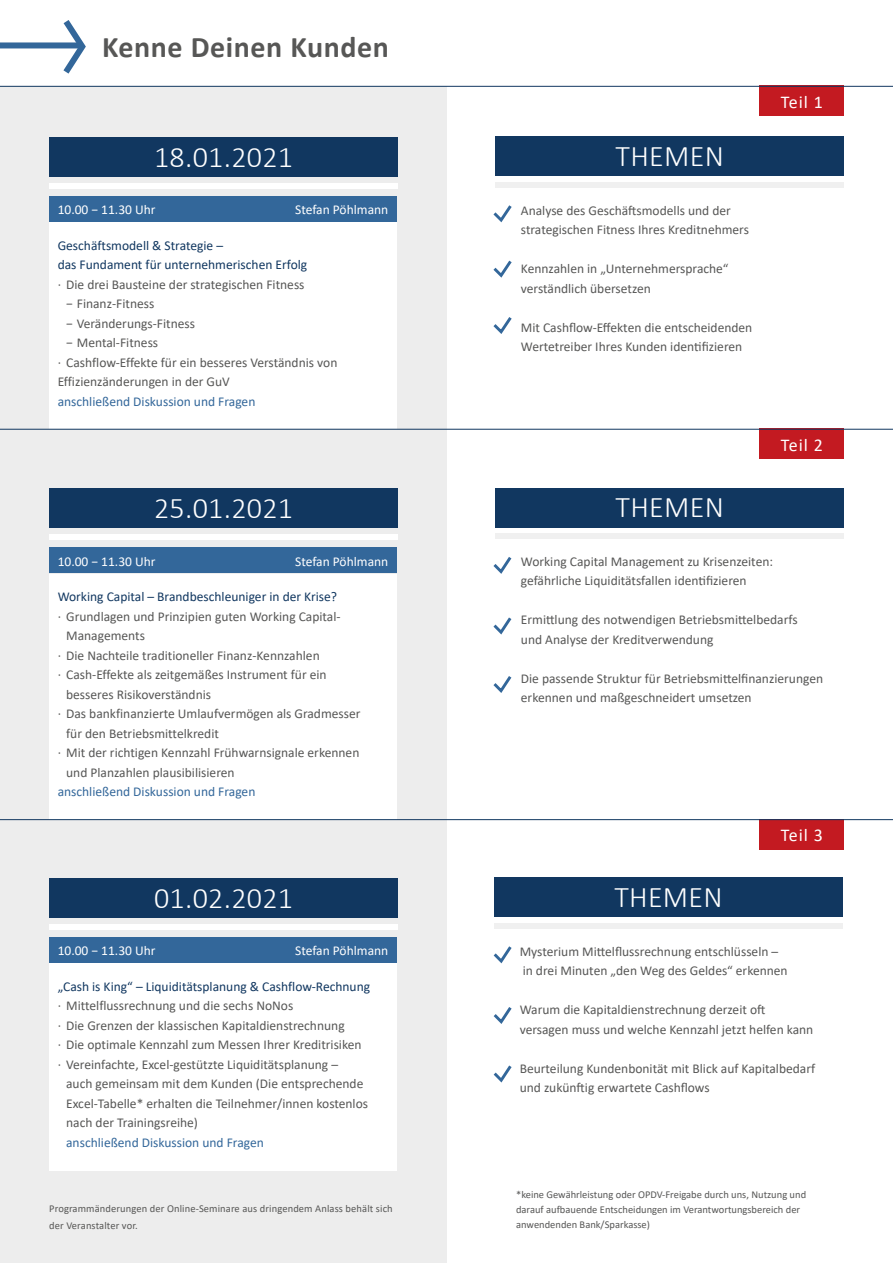
<style>
.page{position:relative;width:893px;height:1263px;background:#fff}
.page>*{position:absolute;margin:0;border:0;box-sizing:border-box;transform-origin:0 0}
.t1{font:300 30px "Calibri";letter-spacing:.01em;color:#fff}
.t2{font:700 30px "Calibri";letter-spacing:.02em;color:#575756}
.t3{font:18px "Calibri";letter-spacing:.05em;color:#fff}
.t4{font:13.5px/19.5px "Calibri";color:#575756}
.t5{font:13.5px/19.5px "Calibri";color:#113760}
.t6{font:13.5px "Calibri";color:#33679a}
.t7{font:13.5px "Calibri";color:#fff}
.t8{font:10.5px/15px "Calibri";color:#575756}
</style>
<div class="page">
<div style="left:0;top:86px;width:446px;height:372px;background:#ededed"></div>
<div style="left:0;top:458px;width:446px;height:419px;background:#ededed"></div>
<div style="left:0;top:867px;width:446px;height:396px;background:#ededed"></div>
<div style="left:759px;top:86px;width:85px;height:30px;background:#c31a21"></div>
<div style="left:759px;top:429px;width:85px;height:30px;background:#c31a21"></div>
<div style="left:759px;top:819px;width:85px;height:30px;background:#c31a21"></div>
<div style="left:49px;top:222px;width:348px;height:207px;background:#fff"></div>
<div style="left:49px;top:574px;width:348px;height:246px;background:#fff"></div>
<div style="left:49px;top:963px;width:348px;height:208px;background:#fff"></div>
<div style="left:49px;top:196px;width:348px;height:26px;background:#33679a"></div>
<div style="left:49px;top:548px;width:348px;height:25px;background:#33679a"></div>
<div style="left:49px;top:937px;width:348px;height:26px;background:#33679a"></div>
<div style="left:49px;top:183px;width:349px;height:5px;background:#fff"></div>
<div style="left:49px;top:535px;width:349px;height:5px;background:#fff"></div>
<div style="left:49px;top:924px;width:349px;height:5px;background:#fff"></div>
<div style="left:49px;top:137px;width:349px;height:39px;background:#113760"></div>
<div style="left:49px;top:489px;width:349px;height:39px;background:#113760"></div>
<div style="left:49px;top:878px;width:349px;height:39px;background:#113760"></div>
<svg style="left:493px;top:205px;width:19px;height:18px"></svg>
<svg style="left:493px;top:557px;width:19px;height:17px"></svg>
<svg style="left:493px;top:946px;width:19px;height:18px"></svg>
<svg style="left:493px;top:260px;width:19px;height:18px"></svg>
<svg style="left:493px;top:617px;width:19px;height:18px"></svg>
<svg style="left:493px;top:1007px;width:19px;height:17px"></svg>
<svg style="left:493px;top:317px;width:19px;height:17px"></svg>
<svg style="left:493px;top:676px;width:19px;height:17px"></svg>
<svg style="left:493px;top:1065px;width:19px;height:18px"></svg>
<div style="left:495px;top:182px;width:349px;height:5px;background:#f0f0f0"></div>
<div style="left:495px;top:534px;width:349px;height:5px;background:#f0f0f0"></div>
<div style="left:494px;top:923px;width:349px;height:5px;background:#f0f0f0"></div>
<div style="left:495px;top:136px;width:349px;height:40px;background:#113760"></div>
<div style="left:495px;top:488px;width:349px;height:39px;background:#113760"></div>
<div style="left:494px;top:877px;width:349px;height:39px;background:#113760"></div>
<hr style="left:0;top:429px;width:893px;height:1px;background:#113760">
<hr style="left:0;top:86px;width:893px;height:1px;background:#113760">
<hr style="left:0;top:819px;width:893px;height:1px;background:#113760">
<svg style="left:58px;top:20px;width:28px;height:54px"></svg>
<div style="left:0;top:42px;width:82px;height:6px;background:#33679a"></div>
<h1 class="t2" style="left:102px;top:26px;width:288px">Kenne Deinen Kunden</h1>
<h1 class="t1" style="left:154px;top:138px;width:141px">18.01.2021</h1>
<p class="t7" style="left:58px;top:200px;width:99px">10.00 − 11.30 Uhr</p>
<p class="t7" style="left:295px;top:200px;width:95px">Stefan Pöhlmann</p>
<p class="t5" style="left:58px;top:235px;width:251px">Geschäftsmodell &amp; Strategie –<br>das Fundament für unternehmerischen Erfolg</p>
<p class="t4" style="left:58px;top:274px;width:248px">· Die drei Bausteine der strategischen Fitness</p>
<p class="t4" style="left:66px;top:293px;width:90px">− Finanz-Fitness</p>
<p class="t4" style="left:66px;top:313px;width:130px">− Veränderungs-Fitness</p>
<p class="t4" style="left:66px;top:332px;width:94px">− Mental-Fitness</p>
<p class="t4" style="left:58px;top:352px;width:298px">· Cashflow-Effekte für ein besseres Verständnis von -</p>
<p class="t4" style="left:58px;top:371px;width:174px">Effizienzänderungen in der GuV</p>
<p class="t6" style="left:58px;top:392px;width:199px">anschließend Diskussion und Fragen</p>
<h1 class="t1" style="left:154px;top:489px;width:141px">25.01.2021</h1>
<p class="t7" style="left:58px;top:552px;width:99px">10.00 − 11.30 Uhr</p>
<p class="t7" style="left:295px;top:552px;width:95px">Stefan Pöhlmann</p>
<p class="t5" style="left:58px;top:586px;width:281px">Working Capital – Brandbeschleuniger in der Krise?</p>
<p class="t4" style="left:58px;top:606px;width:298px">· Grundlagen und Prinzipien guten Working Capital--</p>
<p class="t4" style="left:66px;top:625px;width:80px">Managements</p>
<p class="t4" style="left:58px;top:645px;width:264px">· Die Nachteile traditioneller Finanz-Kennzahlen</p>
<p class="t4" style="left:58px;top:664px;width:271px">· Cash-Effekte als zeitgemäßes Instrument für ein</p>
<p class="t4" style="left:66px;top:684px;width:146px">besseres Risikoverständnis</p>
<p class="t4" style="left:58px;top:703px;width:304px">· Das bankfinanzierte Umlaufvermögen als Gradmesser</p>
<p class="t4" style="left:66px;top:723px;width:154px">für den Betriebsmittelkredit</p>
<p class="t4" style="left:58px;top:742px;width:303px">· Mit der richtigen Kennzahl Frühwarnsignale erkennen</p>
<p class="t4" style="left:66px;top:762px;width:170px">und Planzahlen plausibilisieren</p>
<p class="t6" style="left:58px;top:782px;width:199px">anschließend Diskussion und Fragen</p>
<h1 class="t1" style="left:154px;top:879px;width:141px">01.02.2021</h1>
<p class="t7" style="left:58px;top:941px;width:99px">10.00 − 11.30 Uhr</p>
<p class="t7" style="left:295px;top:941px;width:95px">Stefan Pöhlmann</p>
<p class="t5" style="left:58px;top:976px;width:314px">„Cash is King“ – Liquiditätsplanung &amp; Cashflow-Rechnung</p>
<p class="t4" style="left:58px;top:995px;width:305px">· Mittelflussrechnung und die sechs NoNos<br>· Die Grenzen der klassischen Kapitaldienstrechnung<br>· Die optimale Kennzahl zum Messen Ihrer Kreditrisiken · Vereinfachte, Excel-gestützte Liquiditätsplanung –</p>
<p class="t4" style="left:66px;top:1073px;width:303px">auch gemeinsam mit dem Kunden (Die entsprechende<br>Excel-Tabelle* erhalten die Teilnehmer/innen kostenlos nach der Trainingsreihe)</p>
<p class="t6" style="left:66px;top:1133px;width:199px">anschließend Diskussion und Fragen</p>
<p class="t8" style="left:49px;top:1200px;width:345px;line-height:16.5px">Programmänderungen der Online-Seminare aus dringendem Anlass behält sich der Veranstalter vor.</p>
<h1 class="t1" style="left:615px;top:137px;width:110px">THEMEN</h1>
<p class="t4" style="left:521px;top:200px;width:230px">Analyse des Geschäftsmodells und der strategischen Fitness Ihres Kreditnehmers</p>
<p class="t4" style="left:521px;top:258px;width:209px">Kennzahlen in „Unternehmersprache“ verständlich übersetzen</p>
<p class="t4" style="left:521px;top:317px;width:233px">Mit Cashflow-Effekten die entscheidenden<br>Wertetreiber Ihres Kunden identifizieren</p>
<h2 class="t3" style="left:781px;top:89px;width:44px">Teil 1</h2>
<h1 class="t1" style="left:615px;top:489px;width:110px">THEMEN</h1>
<h2 class="t3" style="left:781px;top:432px;width:44px">Teil 2</h2>
<p class="t4" style="left:521px;top:551px;width:254px">Working Capital Management zu Krisenzeiten: gefährliche Liquiditätsfallen identifizieren</p>
<p class="t4" style="left:521px;top:609px;width:278px">Ermittlung des notwendigen Betriebsmittelbedarfs und Analyse der Kreditverwendung</p>
<p class="t4" style="left:521px;top:668px;width:304px">Die passende Struktur für Betriebsmittelfinanzierungen erkennen und maßgeschneidert umsetzen</p>
<h1 class="t1" style="left:614px;top:878px;width:110px">THEMEN</h1>
<h2 class="t3" style="left:781px;top:822px;width:44px">Teil 3</h2>
<p class="t4" style="left:520px;top:941px;width:270px">Mysterium Mittelflussrechnung entschlüsseln – in drei Minuten „den Weg des Geldes“ erkennen</p>
<p class="t4" style="left:520px;top:999px;width:295px">Warum die Kapitaldienstrechnung derzeit oft versagen muss und welche Kennzahl jetzt helfen kann</p>
<p class="t4" style="left:520px;top:1058px;width:297px">Beurteilung Kundenbonität mit Blick auf Kapitalbedarf und zukünftig erwartete Cashflows</p>
<p class="t8" style="left:516px;top:1186px;width:292px">*keine Gewährleistung oder OPDV-Freigabe durch uns, Nutzung und darauf aufbauende Entscheidungen im Verantwortungsbereich der anwendenden Bank/Sparkasse)</p>
</div>
